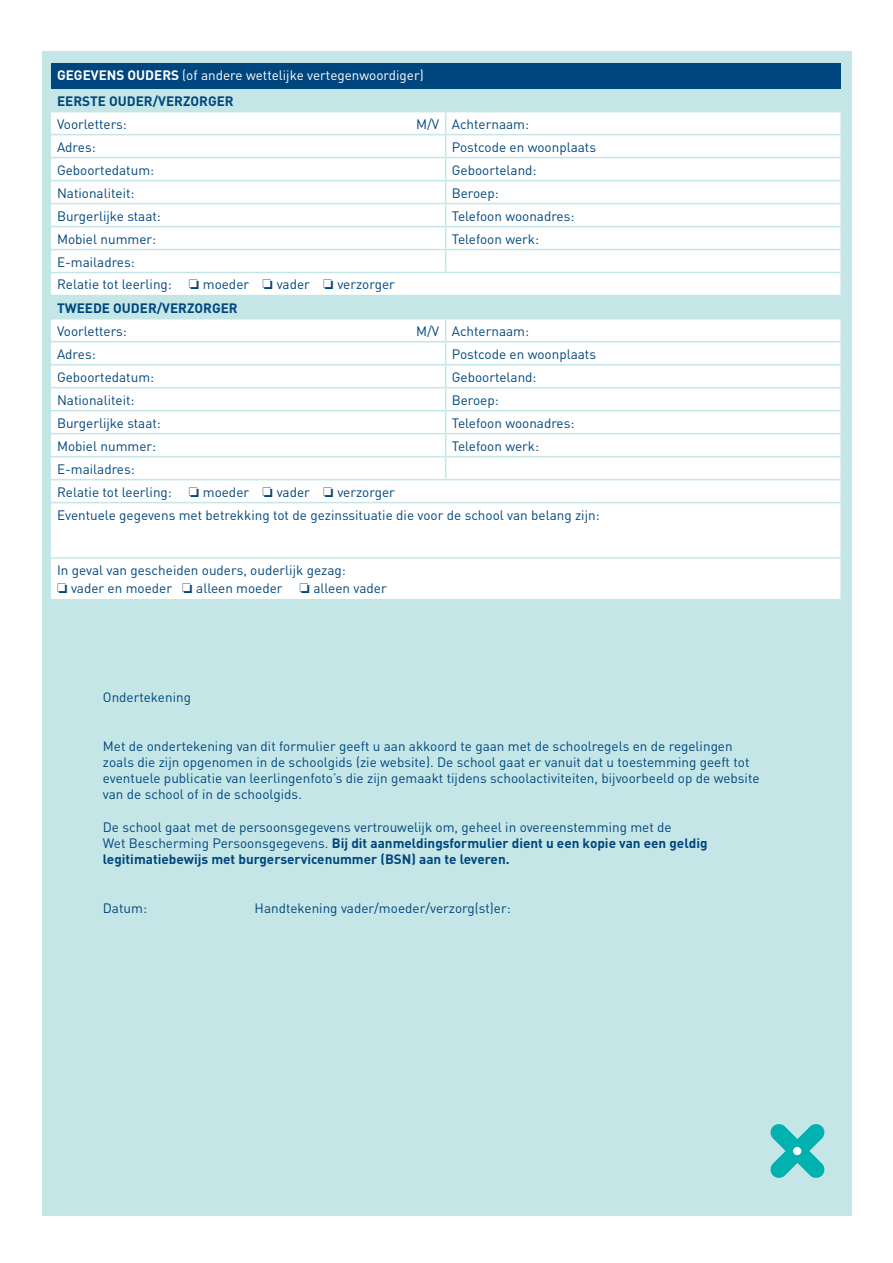
<style>
.page{position:relative;width:893px;height:1263px;background:#fff}
.page>*{position:absolute;margin:0;border:0;box-sizing:border-box;transform-origin:0 0}
.t1{font:13.5px/16.2px "DIN";color:#00467e}
.t2{font:700 13.5px/16.2px "DIN";color:#00467e}
.t3{font:13.5px/25.7px "DIN";color:#fff}
.s1{font-weight:700}
.s2{font-weight:700;color:#00467e}
.s3{font-weight:400}
</style>
<div class="page">
<div style="left:42px;top:51px;width:809px;height:1164px;background:#c5e6e7"></div>
<svg style="left:770px;top:1124px;width:55px;height:54px"></svg>
<div style="left:793px;top:1147px;width:8px;height:8px;background:#fff;border-radius:50%"></div>
<div style="left:51px;top:63px;width:789px;height:25px;background:#00467e"></div>
<svg style="left:51px;top:112px;width:789px;height:487px;background:#fbfdfd"></svg>
<hr style="left:51px;top:134px;width:395px;height:1px;background:#c5e6e7">
<hr style="left:446px;top:134px;width:394px;height:1px;background:#c5e6e7">
<hr style="left:51px;top:157px;width:395px;height:1px;background:#c5e6e7">
<hr style="left:446px;top:157px;width:394px;height:1px;background:#c5e6e7">
<hr style="left:51px;top:180px;width:395px;height:1px;background:#c5e6e7">
<hr style="left:446px;top:180px;width:394px;height:1px;background:#c5e6e7">
<hr style="left:51px;top:203px;width:395px;height:1px;background:#c5e6e7">
<hr style="left:446px;top:203px;width:394px;height:1px;background:#c5e6e7">
<hr style="left:51px;top:226px;width:395px;height:1px;background:#c5e6e7">
<hr style="left:446px;top:226px;width:394px;height:1px;background:#c5e6e7">
<hr style="left:51px;top:249px;width:395px;height:1px;background:#c5e6e7">
<hr style="left:446px;top:249px;width:394px;height:1px;background:#c5e6e7">
<svg style="left:445px;top:112px;width:1px;height:160px"></svg>
<hr style="left:51px;top:272px;width:395px;height:1px;background:#c5e6e7">
<hr style="left:446px;top:272px;width:394px;height:1px;background:#c5e6e7">
<hr style="left:51px;top:295px;width:395px;height:1px;background:#c5e6e7">
<hr style="left:446px;top:295px;width:394px;height:1px;background:#c5e6e7">
<hr style="left:51px;top:318px;width:395px;height:1px;background:#c5e6e7">
<hr style="left:446px;top:318px;width:394px;height:1px;background:#c5e6e7">
<hr style="left:51px;top:341px;width:395px;height:1px;background:#c5e6e7">
<hr style="left:446px;top:341px;width:394px;height:1px;background:#c5e6e7">
<hr style="left:51px;top:364px;width:395px;height:1px;background:#c5e6e7">
<hr style="left:446px;top:364px;width:394px;height:1px;background:#c5e6e7">
<hr style="left:51px;top:387px;width:395px;height:1px;background:#c5e6e7">
<hr style="left:446px;top:387px;width:394px;height:1px;background:#c5e6e7">
<hr style="left:51px;top:410px;width:395px;height:1px;background:#c5e6e7">
<hr style="left:446px;top:410px;width:394px;height:1px;background:#c5e6e7">
<hr style="left:51px;top:433px;width:395px;height:1px;background:#c5e6e7">
<hr style="left:446px;top:433px;width:394px;height:1px;background:#c5e6e7">
<hr style="left:51px;top:456px;width:395px;height:1px;background:#c5e6e7">
<hr style="left:446px;top:456px;width:394px;height:1px;background:#c5e6e7">
<svg style="left:445px;top:319px;width:1px;height:160px"></svg>
<hr style="left:51px;top:479px;width:395px;height:1px;background:#c5e6e7">
<hr style="left:446px;top:479px;width:394px;height:1px;background:#c5e6e7">
<hr style="left:51px;top:502px;width:395px;height:1px;background:#c5e6e7">
<hr style="left:446px;top:502px;width:394px;height:1px;background:#c5e6e7">
<hr style="left:51px;top:557px;width:395px;height:2px;background:#c5e6e7">
<hr style="left:446px;top:557px;width:394px;height:2px;background:#c5e6e7">
<p class="t3" style="left:57px;top:62px;width:368px"><span class="s1">GEGEVENS OUDERS</span> (of andere wettelijke vertegenwoordiger)<br><span class="s2">EERSTE OUDER/VERZORGER</span></p>
<p class="t1" style="left:57px;top:115px;width:71px">Voorletters:</p>
<p class="t1" style="left:416px;top:115px;width:115px">M/V Achternaam:</p>
<p class="t1" style="left:57px;top:138px;width:40px">Adres:</p>
<p class="t1" style="left:452px;top:138px;width:146px">Postcode en woonplaats</p>
<p class="t1" style="left:57px;top:161px;width:99px">Geboortedatum:</p>
<p class="t1" style="left:452px;top:161px;width:86px">Geboorteland:</p>
<p class="t1" style="left:57px;top:184px;width:79px">Nationaliteit:</p>
<p class="t1" style="left:452px;top:184px;width:49px">Beroep:</p>
<p class="t1" style="left:57px;top:207px;width:105px">Burgerlijke staat:</p>
<p class="t1" style="left:452px;top:207px;width:124px">Telefoon woonadres:</p>
<p class="t1" style="left:57px;top:230px;width:101px">Mobiel nummer:</p>
<p class="t1" style="left:452px;top:230px;width:89px">Telefoon werk:</p>
<p class="t1" style="left:57px;top:250px;width:339px;line-height:23.1px">E-mailadres:<br>Relatie tot leerling: □ moeder □ vader □ verzorger<br><span class="s1">TWEEDE OUDER/VERZORGER</span></p>
<p class="t1" style="left:57px;top:322px;width:71px">Voorletters:</p>
<p class="t1" style="left:416px;top:322px;width:115px">M/V Achternaam:</p>
<p class="t1" style="left:57px;top:345px;width:40px">Adres:</p>
<p class="t1" style="left:452px;top:345px;width:146px">Postcode en woonplaats</p>
<p class="t1" style="left:57px;top:368px;width:99px">Geboortedatum:</p>
<p class="t1" style="left:452px;top:368px;width:86px">Geboorteland:</p>
<p class="t1" style="left:57px;top:391px;width:79px">Nationaliteit:</p>
<p class="t1" style="left:452px;top:391px;width:49px">Beroep:</p>
<p class="t1" style="left:57px;top:414px;width:105px">Burgerlijke staat:</p>
<p class="t1" style="left:452px;top:414px;width:124px">Telefoon woonadres:</p>
<p class="t1" style="left:57px;top:437px;width:101px">Mobiel nummer:</p>
<p class="t1" style="left:452px;top:437px;width:89px">Telefoon werk:</p>
<p class="t1" style="left:57px;top:457px;width:544px;line-height:23px">E-mailadres:<br>Relatie tot leerling: □ moeder □ vader □ verzorger<br>Eventuele gegevens met betrekking tot de gezinssituatie die voor de school van belang zijn:</p>
<p class="t1" style="left:57px;top:562px;width:290px">In geval van gescheiden ouders, ouderlijk gezag:</p>
<p class="t1" style="left:57px;top:580px;width:331px">□ vader en moeder □ alleen moeder □ alleen vader</p>
<p class="t1" style="left:103px;top:689px;width:90px">Ondertekening</p>
<p class="t1" style="left:103px;top:737px;width:658px">Met de ondertekening van dit formulier geeft u aan akkoord te gaan met de schoolregels en de regelingen zoals die zijn opgenomen in de schoolgids (zie website). De school gaat er vanuit dat u toestemming geeft tot eventuele publicatie van leerlingenfoto’s die zijn gemaakt tijdens schoolactiviteiten, bijvoorbeeld op de website van de school of in de schoolgids.</p>
<p class="t2" style="left:103px;top:818px;width:606px"><span class="s3">De school gaat met de persoonsgegevens vertrouwelijk om, geheel in overeenstemming met de<br>Wet Bescherming Persoonsgegevens.</span> Bij dit aanmeldingsformulier dient u een kopie van een geldig legitimatiebewijs met burgerservicenummer (BSN) aan te leveren.</p>
<p class="t1" style="left:103px;top:899px;width:46px">Datum:</p>
<p class="t1" style="left:255px;top:899px;width:258px">Handtekening vader/moeder/verzorg(st)er:</p>
</div>
